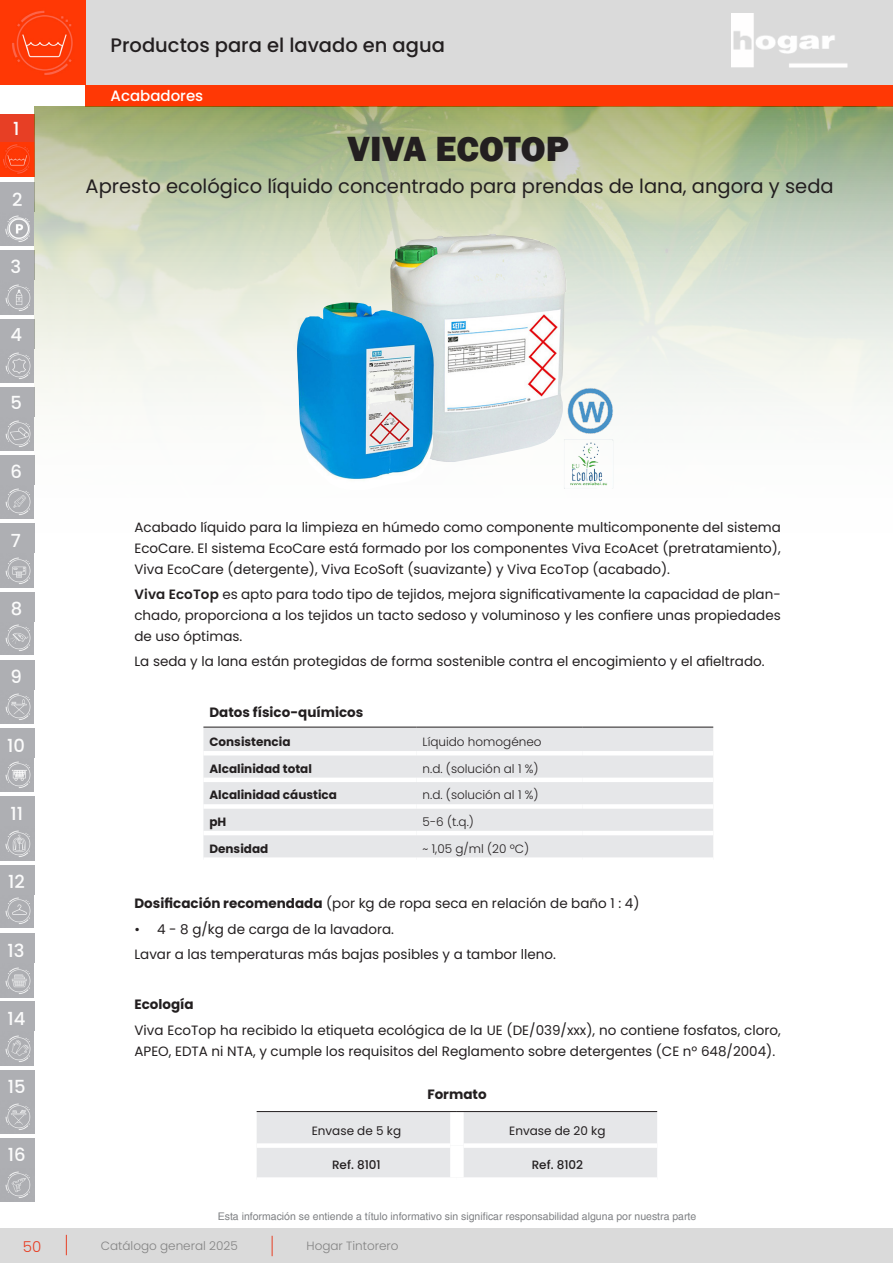
<style>
.page{position:relative;width:893px;height:1263px;background:#fff}
.page>*{position:absolute;margin:0;border:0;box-sizing:border-box;transform-origin:0 0}
.t1{font:800 36px "Franklin Gothic";color:#231f20}
.Estilo_de_párrafo_1{font:19.5px "Poppins";color:#231f20}
.t2{font:500 19.5px "Poppins";color:#231f20}
.t3{font:500 18px "Poppins";color:#fbfbfb}
.t4{font:500 15px "Poppins";color:#fff}
.t5{font:300 15px "Poppins";color:#e73f25}
.Estilo_de_párrafo_1-2{font:13.5px/21px "Poppins";color:#231f20;text-align:justify}
.Estilo_de_párrafo_1-3{font:700 13.5px "Poppins";color:#231f20}
.Estilo_de_párrafo_1-4{font:300 12px "Poppins";color:#231f20}
.Estilo_de_párrafo_1-5{font:700 12px "Poppins";color:#231f20}
.t6{font:300 12px "Poppins";color:#838383}
.Estilo_de_párrafo_1-6{font:12px "Poppins";color:#231f20}
.Estilo_de_párrafo_1-7{font:500 12px "Poppins";color:#231f20}
.t7{font:10.5px "Helvetica";color:#7e8083}
.s1{font-weight:600}
.s2{font-weight:700}
</style>
<div class="page">
<div style="left:0;top:1229px;width:893px;height:34px;background:#dadada"></div>
<svg style="left:272px;top:1236px;width:1px;height:20px"></svg>
<svg style="left:66px;top:1235px;width:1px;height:20px"></svg>
<div style="left:85px;top:0;width:808px;height:85px;background:#dadada"></div>
<img style="left:731px;top:14px;width:116px;height:53px">
<div style="left:0;top:114px;width:34px;height:30px;background:#e73f25"></div>
<img style="left:0;top:348px;width:34px;height:34px">
<div style="left:0;top:182px;width:34px;height:30px;background:#aeafb3"></div>
<img style="left:0;top:280px;width:34px;height:34px">
<div style="left:0;top:250px;width:34px;height:30px;background:#aeafb3"></div>
<img style="left:0;top:212px;width:34px;height:34px">
<div style="left:0;top:319px;width:34px;height:29px;background:#aeafb3"></div>
<img style="left:0;top:417px;width:34px;height:34px">
<div style="left:0;top:387px;width:34px;height:30px;background:#aeafb3"></div>
<img style="left:0;top:485px;width:34px;height:34px">
<div style="left:0;top:455px;width:34px;height:30px;background:#aeafb3"></div>
<img style="left:0;top:553px;width:34px;height:34px">
<div style="left:0;top:523px;width:34px;height:30px;background:#aeafb3"></div>
<img style="left:0;top:621px;width:34px;height:33px">
<div style="left:0;top:592px;width:34px;height:29px;background:#aeafb3"></div>
<img style="left:0;top:690px;width:34px;height:34px">
<div style="left:0;top:660px;width:34px;height:30px;background:#aeafb3"></div>
<img style="left:0;top:758px;width:34px;height:33px">
<div style="left:0;top:728px;width:34px;height:30px;background:#aeafb3"></div>
<img style="left:0;top:826px;width:34px;height:34px">
<div style="left:0;top:796px;width:34px;height:30px;background:#aeafb3"></div>
<img style="left:0;top:895px;width:34px;height:33px">
<div style="left:0;top:865px;width:34px;height:30px;background:#aeafb3"></div>
<img style="left:0;top:963px;width:34px;height:34px">
<div style="left:0;top:933px;width:34px;height:30px;background:#aeafb3"></div>
<img style="left:0;top:1031px;width:34px;height:34px">
<div style="left:0;top:1001px;width:34px;height:30px;background:#aeafb3"></div>
<img style="left:0;top:1099px;width:34px;height:34px">
<div style="left:0;top:1070px;width:34px;height:29px;background:#aeafb3"></div>
<img style="left:0;top:1167px;width:34px;height:34px">
<div style="left:0;top:1138px;width:34px;height:29px;background:#aeafb3"></div>
<div style="left:85px;top:85px;width:808px;height:21px;background:#ff3805"></div>
<img style="left:0;top:0;width:85px;height:85px">
<img style="left:1px;top:142px;width:33px;height:34px">
<hr style="left:0;top:142px;width:1px;height:34px;background:#e73f25">
<img style="left:34px;top:106px;width:859px;height:504px">
<img style="left:388px;top:234px;width:225px;height:254px">
<div style="left:203px;top:728px;width:510px;height:129px;background:#e6e7e9"></div>
<hr style="left:203px;top:751px;width:214px;height:4px;background:#fff">
<hr style="left:417px;top:751px;width:165px;height:4px;background:#fff">
<hr style="left:582px;top:751px;width:131px;height:4px;background:#fff">
<hr style="left:203px;top:778px;width:214px;height:4px;background:#fff">
<hr style="left:417px;top:778px;width:165px;height:4px;background:#fff">
<hr style="left:582px;top:778px;width:131px;height:4px;background:#fff">
<div style="left:203px;top:804px;width:214px;height:5px;background:#fff"></div>
<div style="left:417px;top:804px;width:165px;height:5px;background:#fff"></div>
<div style="left:582px;top:804px;width:131px;height:5px;background:#fff"></div>
<hr style="left:203px;top:831px;width:214px;height:4px;background:#fff">
<hr style="left:417px;top:831px;width:165px;height:4px;background:#fff">
<hr style="left:582px;top:831px;width:131px;height:4px;background:#fff">
<hr style="left:203px;top:727px;width:214px;height:1px;background:#231f20">
<hr style="left:417px;top:727px;width:165px;height:1px;background:#231f20">
<hr style="left:582px;top:727px;width:131px;height:1px;background:#231f20">
<img style="left:296px;top:302px;width:139px;height:189px">
<div style="left:257px;top:1112px;width:400px;height:65px;background:#e6e7e9"></div>
<div style="left:257px;top:1143px;width:193px;height:5px;background:#fff"></div>
<div style="left:464px;top:1143px;width:193px;height:5px;background:#fff"></div>
<div style="left:450px;top:1112px;width:14px;height:33px;background:#fff"></div>
<div style="left:450px;top:1145px;width:14px;height:32px;background:#fff"></div>
<hr style="left:257px;top:1111px;width:200px;height:1px;background:#231f20">
<hr style="left:457px;top:1111px;width:200px;height:1px;background:#231f20">
<img style="left:563px;top:388px;width:53px;height:48px">
<h3 class="t3" style="left:13px;top:119px;width:8px">1</h3>
<h3 class="t3" style="left:12px;top:189px;width:12px">2</h3>
<h3 class="t3" style="left:10px;top:256px;width:12px">3</h3>
<h3 class="t3" style="left:10px;top:324px;width:13px">4</h3>
<h3 class="t3" style="left:10px;top:393px;width:13px">5</h3>
<h3 class="t3" style="left:10px;top:461px;width:13px">6</h3>
<h3 class="t3" style="left:11px;top:530px;width:12px">7</h3>
<h3 class="t3" style="left:11px;top:598px;width:13px">8</h3>
<h3 class="t3" style="left:10px;top:666px;width:13px">9</h3>
<h3 class="t3" style="left:7px;top:735px;width:19px">10</h3>
<h3 class="t3" style="left:11px;top:803px;width:14px">11</h3>
<h3 class="t3" style="left:8px;top:871px;width:18px">12</h3>
<h3 class="t3" style="left:8px;top:940px;width:18px">13</h3>
<h3 class="t3" style="left:8px;top:1008px;width:19px">14</h3>
<h3 class="t3" style="left:8px;top:1076px;width:19px">15</h3>
<h3 class="t3" style="left:8px;top:1144px;width:19px">16</h3>
<p class="t5" style="left:23px;top:1237px;width:20px">50</p>
<h2 class="t2" style="left:111px;top:34px;width:336px">Productos para el lavado en agua</h2>
<p class="t4" style="left:111px;top:87px;width:94px">Acabadores</p>
<p class="t1" style="left:347px;top:125px;width:223px">VIVA ECOTOP</p>
<p class="Estilo_de_párrafo_1" style="left:86px;top:175px;width:750px">Apresto ecológico líquido concentrado para prendas de lana, angora y seda</p>
<p class="Estilo_de_párrafo_1-2" style="left:134px;top:517px;width:648px">Acabado líquido para la limpieza en húmedo como componente multicomponente del sistema EcoCare. El sistema EcoCare está formado por los componentes Viva EcoAcet (pretratamiento), Viva EcoCare (detergente), Viva EcoSoft (suavizante) y Viva EcoTop (acabado).</p>
<p class="Estilo_de_párrafo_1-2" style="left:134px;top:584px;width:648px"><span class="s1">Viva EcoTop</span> es apto para todo tipo de tejidos, mejora significativamente la capacidad de plan&shy;chado, proporciona a los tejidos un tacto sedoso y voluminoso y les confiere unas propiedades de uso óptimas.</p>
<p class="Estilo_de_párrafo_1-2" style="left:134px;top:651px;width:632px">La seda y la lana están protegidas de forma sostenible contra el encogimiento y el afieltrado.</p>
<p class="Estilo_de_párrafo_1-3" style="left:209px;top:705px;width:155px">Datos físico-químicos</p>
<p class="Estilo_de_párrafo_1-5" style="left:209px;top:735px;width:83px">Consistencia</p>
<p class="Estilo_de_párrafo_1-4" style="left:423px;top:735px;width:120px">Líquido homogéneo</p>
<p class="Estilo_de_párrafo_1-5" style="left:209px;top:762px;width:104px">Alcalinidad total</p>
<p class="Estilo_de_párrafo_1-4" style="left:423px;top:762px;width:117px">n.d. (solución al 1 %)</p>
<p class="Estilo_de_párrafo_1-5" style="left:209px;top:788px;width:129px">Alcalinidad cáustica</p>
<p class="Estilo_de_párrafo_1-4" style="left:423px;top:788px;width:117px">n.d. (solución al 1 %)</p>
<p class="Estilo_de_párrafo_1-5" style="left:209px;top:815px;width:18px">pH</p>
<p class="Estilo_de_párrafo_1-4" style="left:423px;top:815px;width:53px">5-6 (t.q.)</p>
<p class="Estilo_de_párrafo_1-5" style="left:209px;top:841px;width:60px">Densidad</p>
<p class="Estilo_de_párrafo_1-4" style="left:423px;top:841px;width:108px">~ 1,05 g/ml (20 ºC)</p>
<p class="Estilo_de_párrafo_1-2" style="left:134px;top:893px;width:507px"><span class="s2">Dosificación recomendada</span> (por kg de ropa seca en relación de baño 1 : 4)</p>
<p class="Estilo_de_párrafo_1-2" style="left:134px;top:918px;width:261px">• 4 - 8 g/kg de carga de la lavadora.</p>
<p class="Estilo_de_párrafo_1-2" style="left:134px;top:944px;width:423px">Lavar a las temperaturas más bajas posibles y a tambor lleno.</p>
<p class="Estilo_de_párrafo_1-3" style="left:134px;top:997px;width:61px">Ecología</p>
<p class="Estilo_de_párrafo_1-2" style="left:134px;top:1019px;width:648px">Viva EcoTop ha recibido la etiqueta ecológica de la UE (DE/039/xxx), no contiene fosfatos, cloro,<br>APEO, EDTA ni NTA, y cumple los requisitos del Reglamento sobre detergentes (CE nº 648/2004).</p>
<p class="Estilo_de_párrafo_1-3" style="left:427px;top:1086px;width:61px">Formato</p>
<p class="Estilo_de_párrafo_1-6" style="left:312px;top:1124px;width:91px">Envase de 5 kg</p>
<p class="Estilo_de_párrafo_1-6" style="left:509px;top:1124px;width:98px">Envase de 20 kg</p>
<p class="Estilo_de_párrafo_1-7" style="left:332px;top:1158px;width:50px">Ref. 8101</p>
<p class="Estilo_de_párrafo_1-7" style="left:532px;top:1158px;width:53px">Ref. 8102</p>
<p class="t7" style="left:218px;top:1210px;width:480px">Esta información se entiende a título informativo sin significar responsabilidad alguna por nuestra parte</p>
<p class="t6" style="left:101px;top:1239px;width:138px">Catálogo general 2025</p>
<p class="t6" style="left:306px;top:1239px;width:94px">Hogar Tintorero</p>
</div>
